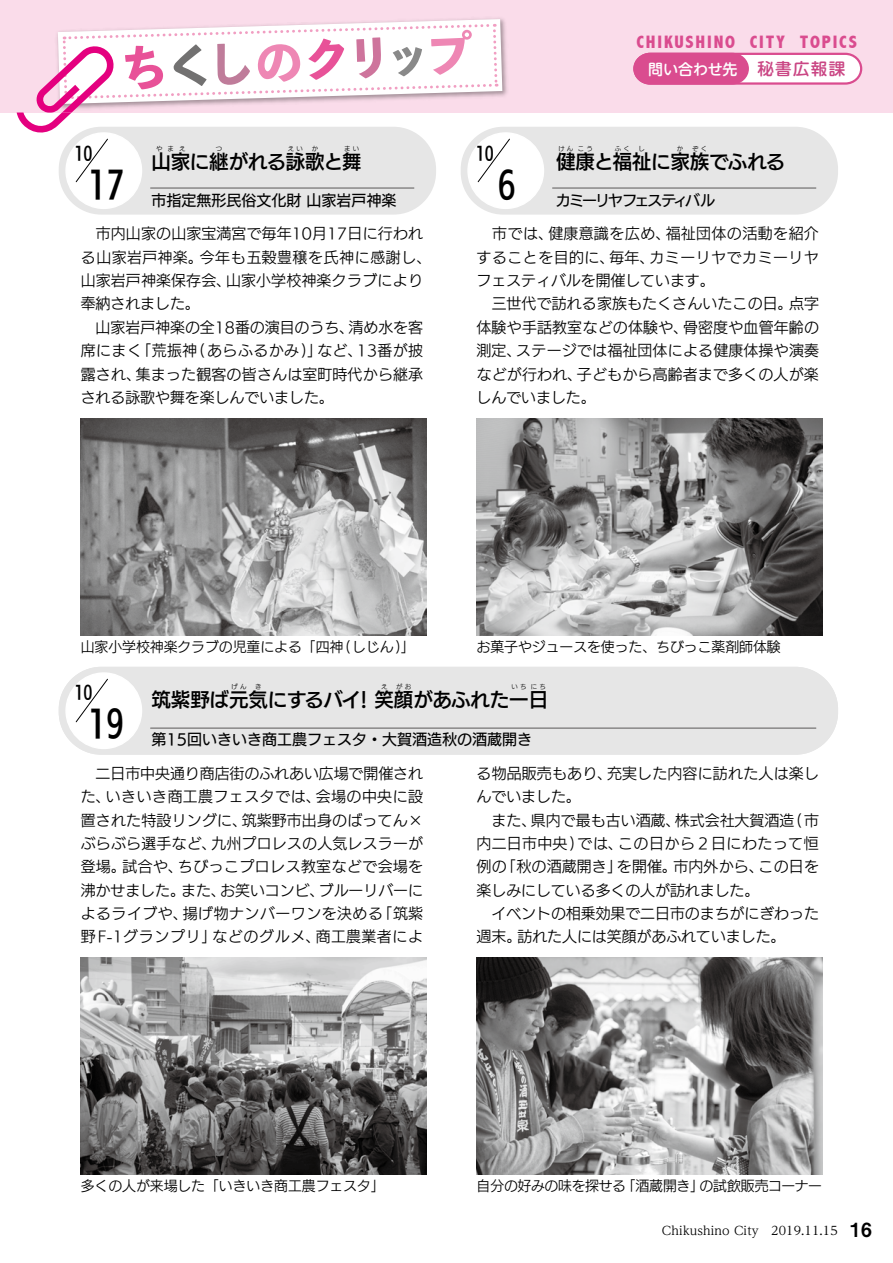
<style>
.page{position:relative;width:893px;height:1263px;background:#fff}
.page>*{position:absolute;margin:0;border:0;box-sizing:border-box;transform-origin:0 0}
.t1{font:48.45px "P Bunkyu Md Go Std EB";color:#e85298}
.t2{font:36px "UD Kakugo Large Pr 6 DB";color:#000}
.t3{font:19.5px "UD Kakugo Large Pr 6 DB";letter-spacing:-.01em;color:#000}
.t4{font:800 condensed 18px "Abadi";letter-spacing:.1em;color:#da4c8f}
.t5{font:18px "UD Kakugo Large Pr 6 DB";color:#000}
.t6{font:15px "UD Kakugo Large Pr 6 M";color:#000}
.t7{font:15px "UD Kakugo Large Pr 6 M";letter-spacing:-.12em;color:#000}
.t8{font:500 15px "UD Shin M Go Pro";letter-spacing:-.015em;color:#fff}
.t9{font:14.85px/23.4px "UD Kakugo Large Pr 6 R";letter-spacing:.015em;color:#000;text-align:justify}
.t10{font:13.8px "UD Kakugo Large Pr 6 R";color:#000}
.t11{font:12px "UD Reimin Pr 6";letter-spacing:.01em;color:#000}
.t12{font:6.45px "UD Kakugo Large Pr 6 R";letter-spacing:.35em;color:#000}
.s1{color:#727171}
.s2{color:#bf7c9a}
.s3{color:#ee87b4}
.s4{color:#ce749c}
.s5{color:#898989}
.s6{font-size:16.5px;color:#ca4684}
.s7{font-family:"Midashi Go Pro MB31";font-size:19.5px}
</style>
<div class="page">
<div style="left:0;top:0;width:893px;height:113px;background:#fadcea"></div>
<svg style="left:633px;top:53px;width:229px;height:32px;background:#ea9bc0"></svg>
<div style="left:59px;top:127px;width:377px;height:88px;background:#e6e6e6;border-radius:43px"></div>
<div style="left:66px;top:133px;width:75px;height:75px;background:#fff;border-radius:50%"></div>
<hr style="left:151px;top:188px;width:263px;height:1px;background:#595757">
<div style="left:461px;top:127px;width:377px;height:88px;background:#e6e6e6;border-radius:43px"></div>
<div style="left:468px;top:133px;width:75px;height:75px;background:#fff;border-radius:50%"></div>
<svg style="left:17px;top:19px;width:493px;height:164px"></svg>
<hr style="left:552px;top:188px;width:264px;height:1px;background:#595757">
<div style="left:59px;top:667px;width:779px;height:88px;background:#e6e6e6;border-radius:43px"></div>
<div style="left:66px;top:673px;width:75px;height:75px;background:#fff;border-radius:50%"></div>
<div style="left:65px;top:672px;width:77px;height:77px;border:1px solid #fff;border-radius:50%"></div>
<svg style="left:75px;top:678px;width:33px;height:45px"></svg>
<hr style="left:151px;top:728px;width:665px;height:1px;background:#595757">
<img style="left:477px;top:418px;width:345px;height:217px">
<img style="left:477px;top:958px;width:345px;height:216px">
<img style="left:81px;top:958px;width:345px;height:216px">
<img style="left:81px;top:418px;width:345px;height:217px">
<h1 class="t1" style="left:119px;top:30px;width:355px;rotate:-2deg">ち<span class="s1">く</span><span class="s2">し</span><span class="s3">の</span>ク<span class="s4">リ</span><span class="s5">ッ</span><span class="s3">プ</span></h1>
<p class="t4" style="left:636px;top:31px;width:222px">CHIKUSHINO CITY TOPICS</p>
<p class="t8" style="left:648px;top:57px;width:199px">問い合わせ先 <span class="s6">秘書広報課</span></p>
<p class="t5" style="left:74px;top:143px;width:19px">１０</p>
<h2 class="t2" style="left:88px;top:164px;width:38px">１７</h2>
<p class="t12" style="left:156px;top:145px;width:31px">やまえ</p>
<p class="t12" style="left:216px;top:145px;width:8px">つ</p>
<p class="t12" style="left:288px;top:145px;width:17px">えい</p>
<p class="t12" style="left:312px;top:145px;width:8px">か</p>
<p class="t12" style="left:344px;top:145px;width:17px">まい</p>
<h3 class="t3" style="left:151px;top:150px;width:212px">山家に継がれる詠歌と舞</h3>
<p class="t6" style="left:151px;top:192px;width:247px">市指定無形民俗文化財 山家岩戸神楽</p>
<p class="t9" style="left:81px;top:222px;width:352px;text-align:left">　市内山家の山家宝満宮で毎年10月17日に行われる山家岩戸神楽。今年も五穀豊穣を氏神に感謝し、山家岩戸神楽保存会、山家小学校神楽クラブにより奉納されました。<br>　山家岩戸神楽の全18番の演目のうち、清め水を客席にまく「荒振神(あらふるかみ)」など、13番が披露され、集まった観客の皆さんは室町時代から継承される詠歌や舞を楽しんでいました。</p>
<p class="t5" style="left:476px;top:143px;width:19px">１０</p>
<p class="t12" style="left:558px;top:145px;width:17px">けん</p>
<p class="t12" style="left:578px;top:145px;width:17px">こう</p>
<p class="t12" style="left:615px;top:145px;width:17px">ふく</p>
<p class="t12" style="left:638px;top:145px;width:8px">し</p>
<p class="t12" style="left:677px;top:145px;width:8px">か</p>
<p class="t12" style="left:692px;top:145px;width:17px">ぞく</p>
<h3 class="t3" style="left:556px;top:150px;width:231px">健康と福祉に家族でふれる</h3>
<h2 class="t2" style="left:498px;top:164px;width:19px">6</h2>
<p class="t7" style="left:556px;top:192px;width:161px">カミーリヤフェスティバル</p>
<p class="t9" style="left:477px;top:222px;width:344px">　市では、健康意識を広め、福祉団体の活動を紹介することを目的に、毎年、カミーリヤでカミーリヤフェスティバルを開催しています。</p>
<p class="t9" style="left:477px;top:293px;width:344px;text-indent:15px">三世代で訪れる家族もたくさんいたこの日。点字体験や手話教室などの体験や、骨密度や血管年齢の測定、ステージでは福祉団体による健康体操や演奏などが行われ、子どもから高齢者まで多くの人が楽しんでいました。</p>
<p class="t10" style="left:81px;top:639px;width:336px">山家小学校神楽クラブの児童による「四神 (しじん )」</p>
<p class="t10" style="left:477px;top:639px;width:306px">お菓子やジュースを使った、ちびっこ薬剤師体験</p>
<p class="t5" style="left:74px;top:682px;width:19px">１０</p>
<h2 class="t2" style="left:88px;top:703px;width:38px">１９</h2>
<p class="t12" style="left:231px;top:683px;width:17px">げん</p>
<p class="t12" style="left:255px;top:683px;width:8px">き</p>
<p class="t12" style="left:381px;top:683px;width:8px">え</p>
<p class="t12" style="left:396px;top:683px;width:17px">がお</p>
<p class="t12" style="left:511px;top:683px;width:17px">いち</p>
<p class="t12" style="left:531px;top:683px;width:17px">にち</p>
<h3 class="t3" style="left:151px;top:689px;width:398px">筑紫野ば元気にするバイ！ 笑顔があふれた一日</h3>
<p class="t6" style="left:151px;top:731px;width:382px">第15回いきいき商工農フェスタ・大賀酒造秋の酒蔵開き</p>
<p class="t9" style="left:81px;top:762px;width:344px">　二日市中央通り商店街のふれあい広場で開催された、いきいき商工農フェスタでは、会場の中央に設置された特設リングに、筑紫野市出身のばってん×ぶらぶら選手など、九州プロレスの人気レスラーが登場。試合や、ちびっこプロレス教室などで会場を沸かせました。また、お笑いコンビ、ブルーリバーによるライブや、揚げ物ナンバーワンを決める「筑紫野F-1グランプリ」などのグルメ、商工農業者によ</p>
<p class="t9" style="left:477px;top:762px;width:344px;text-align:left">る物品販売もあり、充実した内容に訪れた人は楽しんでいました。<br>　また、県内で最も古い酒蔵、株式会社大賀酒造 (市内二日市中央)では、この日から２日にわたって恒例の「秋の酒蔵開き」を開催。市内外から、この日を楽しみにしている多くの人が訪れました。<br>　イベントの相乗効果で二日市のまちがにぎわった週末。訪れた人には笑顔があふれていました。</p>
<p class="t10" style="left:81px;top:1178px;width:306px">多くの人が来場した「いきいき商工農フェスタ」</p>
<p class="t10" style="left:477px;top:1178px;width:347px">自分の好みの味を探せる「酒蔵開き」の試飲販売コーナー</p>
<p class="t11" style="left:662px;top:1220px;width:211px">Chikushino City 2019.11.15 <span class="s7">16</span></p>
</div>
